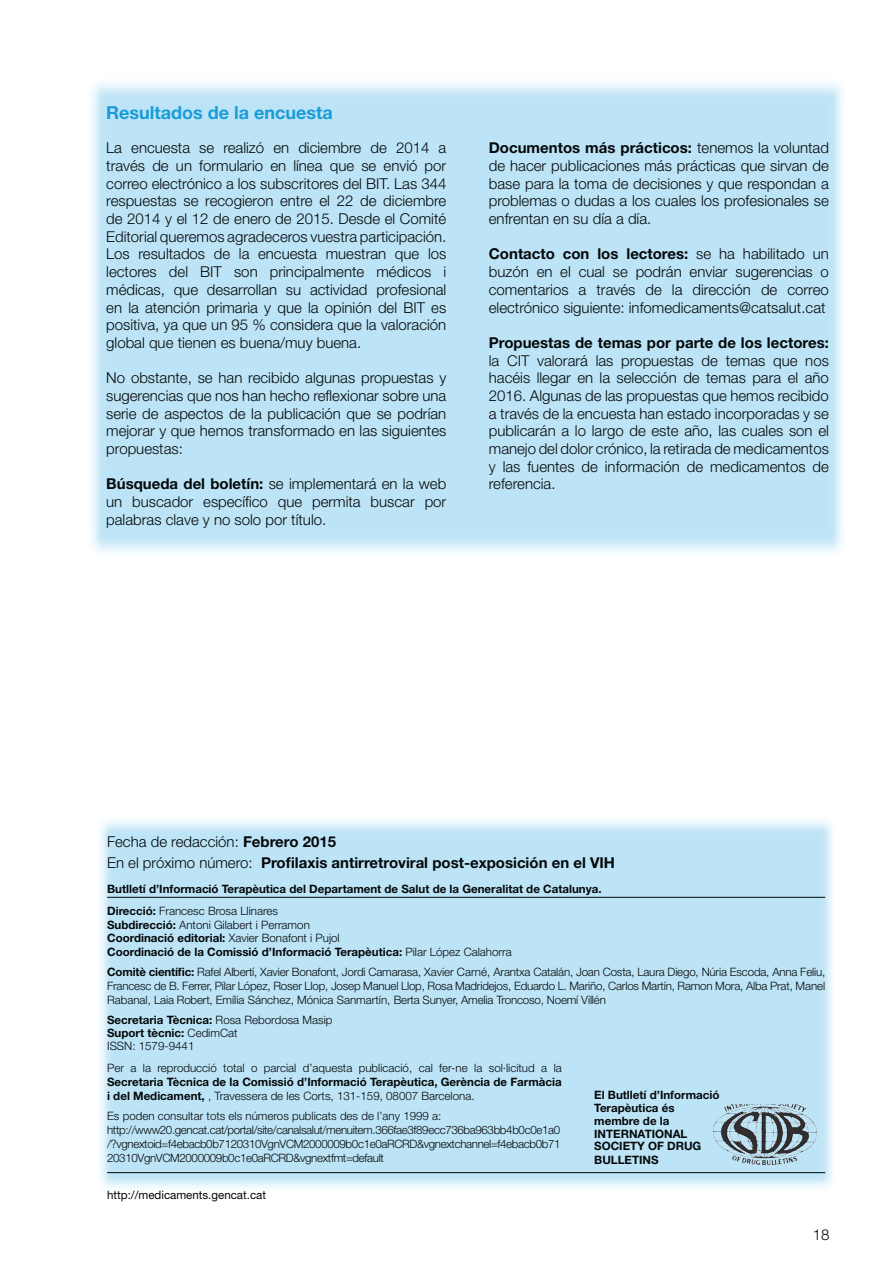
<style>
.page{position:relative;width:893px;height:1263px;background:#fff}
.page>*{position:absolute;margin:0;border:0;box-sizing:border-box;transform-origin:0 0}
.t1{font:700 18px "Helvetica Neue LT Std";color:#199cd8}
.t2{font:300 15px/17.7px "Helvetica Neue LT Std";color:#040809;text-align:justify}
.t3{font:700 15px/21px "Helvetica Neue LT Std";color:#040809}
.t4{font:300 11.55px/13.8px "Helvetica Neue LT Std";letter-spacing:-.03em;color:#040809;text-align:justify}
.t5{font:700 11.55px/12.8px "Helvetica Neue LT Std";color:#040809}
.t6{font:300 11.55px/12.8px "Helvetica Neue LT Std";color:#040809}
.t7{font:11.55px "Helvetica Neue LT Std";color:#040809}
.s1{font-weight:700}
.s2{font-weight:300}
</style>
<div class="page">
<img style="left:100px;top:820px;width:733px;height:368px">
<hr style="left:107px;top:897px;width:718px;height:1px;background:#040809">
<hr style="left:107px;top:1172px;width:718px;height:1px;background:#040809">
<img style="left:726px;top:1104px;width:80px;height:8px">
<p class="t1" style="left:106px;top:106px;width:228px">Resultados de la encuesta</p>
<p class="t2" style="left:106px;top:140px;width:342px">La encuesta se realizó en diciembre de 2014 a través de un formulario en línea que se envió por correo electrónico a los subscritores del BIT. Las 344 respuestas se recogieron entre el 22 de diciembre de 2014 y el 12 de enero de 2015. Desde el Comité Editorial queremos agradeceros vuestra participación.<br>Los resultados de la encuesta muestran que los lectores del BIT son principalmente médicos i médicas, que desarrollan su actividad profesional en la atención primaria y que la opinión del BIT es positiva, ya que un 95 % considera que la valoración global que tienen es buena/muy buena.</p>
<p class="t2" style="left:106px;top:370px;width:342px">No obstante, se han recibido algunas propuestas y sugerencias que nos han hecho reflexionar sobre una serie de aspectos de la publicación que se podrían mejorar y que hemos transformado en las siguientes propuestas:</p>
<p class="t2" style="left:106px;top:477px;width:342px"><span class="s1">Búsqueda del boletín:</span> se implementará en la web un buscador específico que permita buscar por palabras clave y no solo por título.</p>
<p class="t2" style="left:489px;top:140px;width:342px"><span class="s1">Documentos más prácticos:</span> tenemos la voluntad de hacer publicaciones más prácticas que sirvan de base para la toma de decisiones y que respondan a problemas o dudas a los cuales los profesionales se enfrentan en su día a día.</p>
<p class="t2" style="left:489px;top:247px;width:342px"><span class="s1">Contacto con los lectores:</span> se ha habilitado un buzón en el cual se podrán enviar sugerencias o comentarios a través de la dirección de correo electrónico siguiente: infomedicaments@catsalut.cat</p>
<p class="t3" style="left:489px;top:333px;width:341px">Propuestas de temas por parte de los lectores:</p>
<p class="t2" style="left:489px;top:353px;width:342px">la CIT valorará las propuestas de temas que nos hacéis llegar en la selección de temas para el año 2016. Algunas de las propuestas que hemos recibido a través de la encuesta han estado incorporadas y se publicarán a lo largo de este año, las cuales son el manejo del dolor crónico, la retirada de medicamentos y las fuentes de información de medicamentos de referencia.</p>
<p class="t3" style="left:107px;top:832px;width:509px"><span class="s2">Fecha de redacción:</span> Febrero 2015<br><span class="s2">En el próximo número:</span> Profilaxis antirretroviral post-exposición en el VIH</p>
<p class="t5" style="left:107px;top:880px;width:496px;line-height:21.3px">Butlletí d’Informació Terapèutica del Departament de Salut de la Generalitat de Catalunya.<br>Direcció: <span class="s2">Francesc Brosa Llinares</span></p>
<p class="t5" style="left:107px;top:919px;width:406px;line-height:13.8px">Subdirecció: <span class="s2">Antoni Gilabert i Perramon<br></span>Coordinació editorial: <span class="s2">Xavier Bonafont i Pujol<br></span>Coordinació de la Comissió d’Informació Terapèutica: <span class="s2">Pilar López Calahorra</span></p>
<p class="t4" style="left:107px;top:966px;width:720px"><span class="s1">Comitè científic:</span> Rafel Albertí, Xavier Bonafont, Jordi Camarasa, Xavier Carné, Arantxa Catalán, Joan Costa, Laura Diego, Núria Escoda, Anna Feliu, Francesc de B. Ferrer, Pilar López, Roser Llop, Josep Manuel Llop, Rosa Madridejos, Eduardo L. Mariño, Carlos Martín, Ramon Mora, Alba Prat, Manel Rabanal, Laia Robert, Emília Sánchez, Mónica Sanmartín, Berta Sunyer, Amelia Troncoso, Noemí Villén</p>
<p class="t6" style="left:107px;top:1015px;width:227px"><span class="s1">Secretaria Tècnica:</span> Rosa Rebordosa Masip<br><span class="s1">Suport tècnic:</span> CedimCat<br>ISSN: 1579-9441</p>
<p class="t6" style="left:107px;top:1063px;width:456px">Per a la reproducció total o parcial d’aquesta publicació, cal fer-ne la sol·licitud a la</p>
<p class="t5" style="left:107px;top:1076px;width:456px;line-height:13.8px">Secretaria Tècnica de la Comissió d’Informació Terapèutica, Gerència de Farmàcia i del Medicament, <span class="s2">, Travessera de les Corts, 131-159, 08007 Barcelona.</span></p>
<p class="t4" style="left:107px;top:1110px;width:455px;text-align:left">Es poden consultar tots els números publicats des de l’any 1999 a: http://www20.gencat.cat/portal/site/canalsalut/menuitem.366fae3f89ecc736ba963bb4b0c0e1a0 /?vgnextoid=f4ebacb0b7120310VgnVCM2000009b0c1e0aRCRD&amp;vgnextchannel=f4ebacb0b71<br>20310VgnVCM2000009b0c1e0aRCRD&amp;vgnextfmt=default</p>
<p class="t5" style="left:594px;top:1090px;width:127px">El Butlletí d’Informació<br>Terapèutica és membre de la<br>INTERNATIONAL<br>SOCIETY OF DRUG</p>
<p class="t5" style="left:594px;top:1155px;width:66px">BULLETINS</p>
<p class="t7" style="left:107px;top:1191px;width:160px">http://medicaments.gencat.cat</p>
<p class="t2" style="left:813px;top:1227px;width:18px">18</p>
</div>
